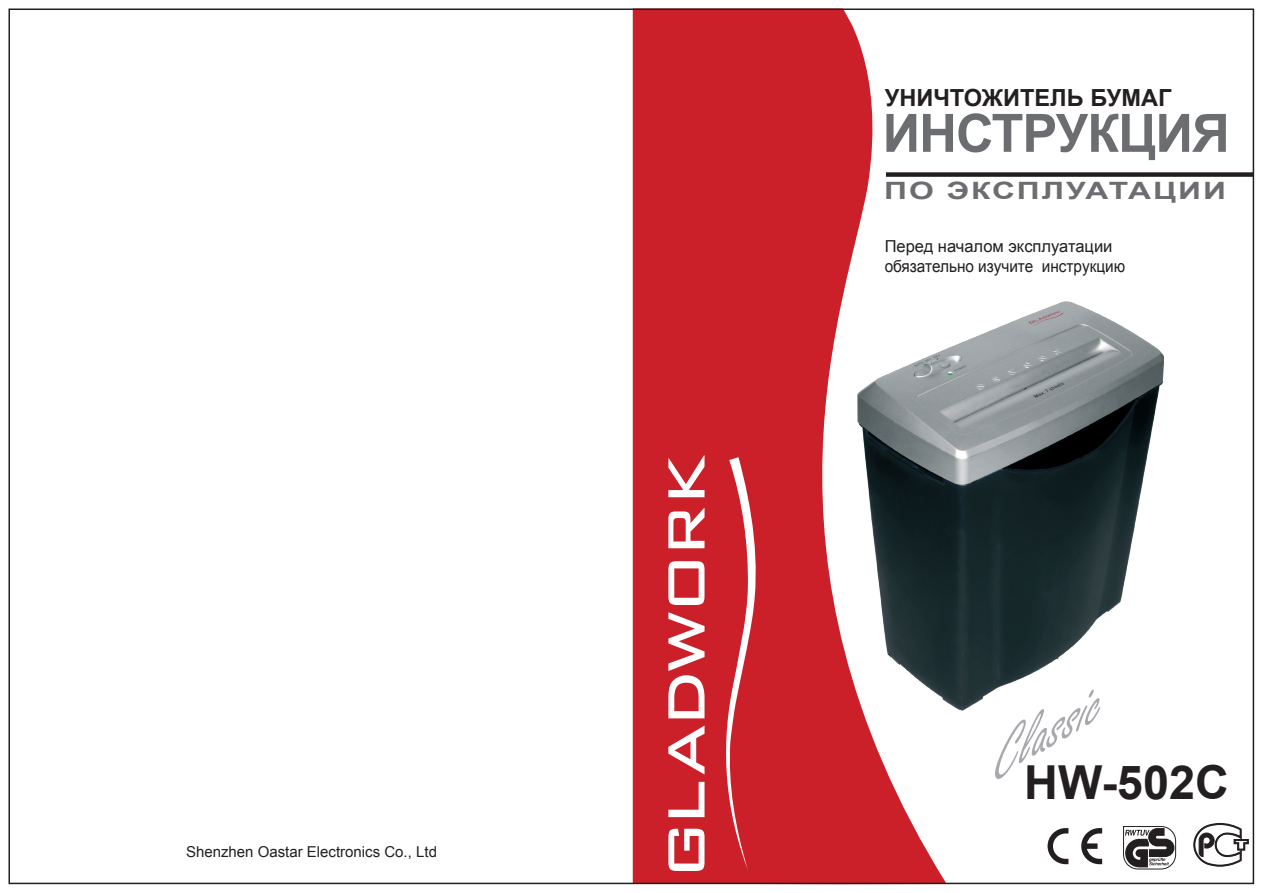
<style>
.page{position:relative;width:1263px;height:893px;background:#fff}
.page>*{position:absolute;margin:0;border:0;box-sizing:border-box;transform-origin:0 0}
.t1{font:italic 58.05px "Freestyle Script";color:#a8a9ad;scale:1.2 1}
.t2{font:700 52.95px "Arial";letter-spacing:-.02em;color:#6c6d70}
.t3{font:700 46.8px "Arial";color:#231f20}
.t4{font:700 23.85px "Arial";letter-spacing:.06em;color:#6c6d70;scale:1.33 1}
.t5{font:700 23.55px "Arial";color:#231f20}
.t6{font:16.5px/19.8px "Arial";color:#231f20}
.t7{font:15px "Arial";color:#231f20}
</style>
<div class="page">
<div style="left:886px;top:172px;width:367px;height:5px;background:#231f20"></div>
<svg style="left:633px;top:12px;width:313px;height:873px;fill:#cb2029"></svg>
<svg style="left:668px;top:829px;width:36px;height:42px"></svg>
<svg style="left:720px;top:457px;width:41px;height:413px;background:#d23f47"></svg>
<svg style="left:668px;top:782px;width:36px;height:35px"></svg>
<svg style="left:668px;top:726px;width:36px;height:48px"></svg>
<svg style="left:668px;top:612px;width:36px;height:106px"></svg>
<svg style="left:668px;top:561px;width:36px;height:44px"></svg>
<svg style="left:668px;top:508px;width:36px;height:40px"></svg>
<svg style="left:668px;top:455px;width:36px;height:42px"></svg>
<svg style="left:1194px;top:823px;width:54px;height:43px"></svg>
<svg style="left:1123px;top:826px;width:53px;height:43px"></svg>
<svg style="left:1047px;top:828px;width:21px;height:36px"></svg>
<svg style="left:1081px;top:828px;width:21px;height:36px"></svg>
<img style="left:844px;top:269px;width:321px;height:446px">
<p class="t7" style="left:186px;top:842px;width:252px">Shenzhen Oastar Electronics Co., Ltd</p>
<p class="t5" style="left:885px;top:82px;width:288px">УНИЧТОЖИТЕЛЬ БУМАГ</p>
<p class="t2" style="left:882px;top:98px;width:349px">ИНСТРУКЦИЯ</p>
<p class="t4" style="left:884px;top:174px;width:258px">ПО ЭКСПЛУАТАЦИИ</p>
<p class="t6" style="left:885px;top:237px;width:242px">Перед началом эксплуатации обязательно изучите инструкцию</p>
<p class="t1" style="left:970px;top:738px;width:106px;rotate:-30deg">Classic</p>
<p class="t3" style="left:1024px;top:752px;width:206px">HW-502C</p>
</div>
